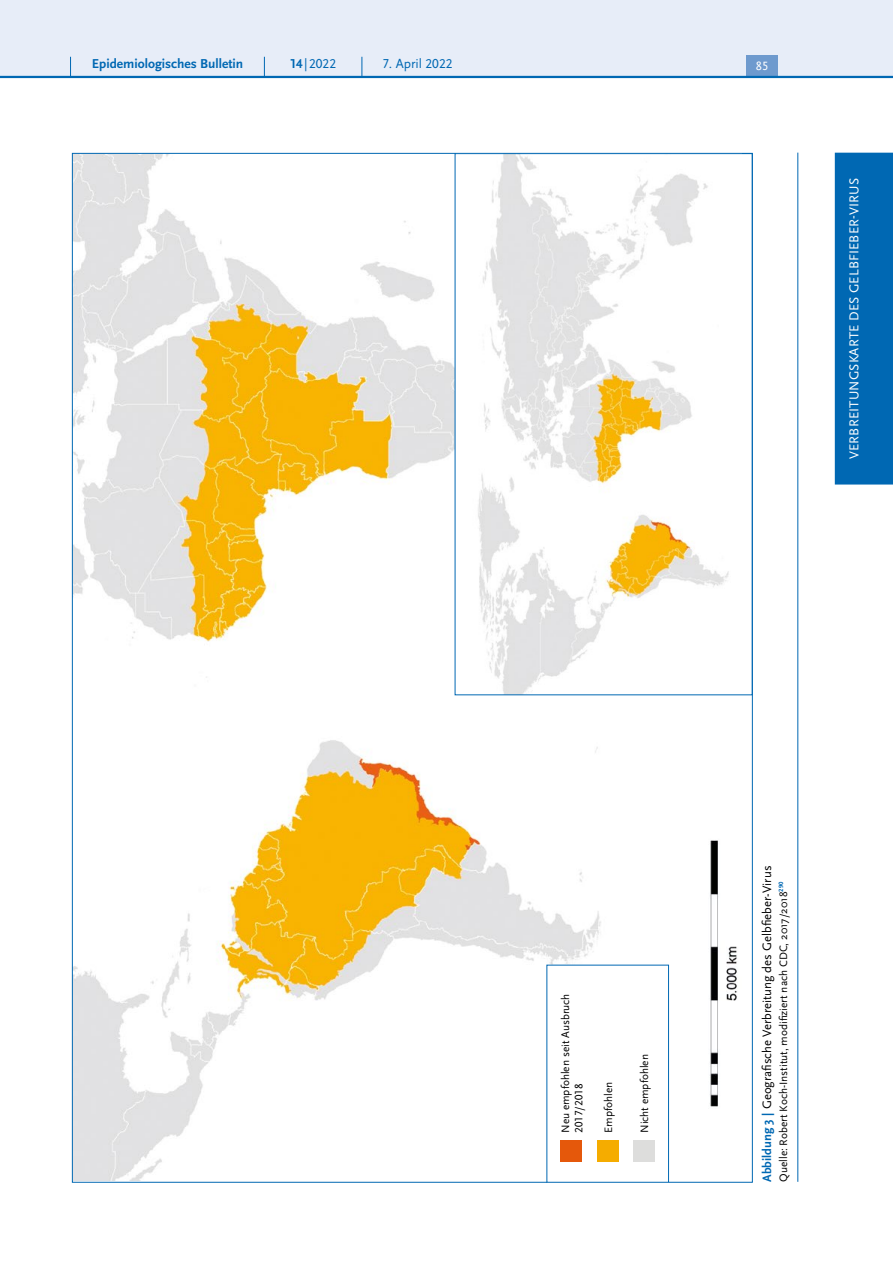
<style>
.page{position:relative;width:893px;height:1263px;background:#fff}
.page>*{position:absolute;margin:0;border:0;box-sizing:border-box;transform-origin:0 0}
.t1{font:13.5px "Scala Sans Pro";letter-spacing:.01em;color:#fff}
.t2{font:700 13.5px "Scala Sans Pro";color:#0068b3}
.t3{font:13.5px "Scala Sans Pro";color:#0068b3}
.t4{font:12.75px "Scala Sans Pro";color:#000}
.t5{font:12.45px "Scala Sans Pro";color:#fff}
.t6{font:11.25px "Scala Sans Pro";color:#000}
.t7{font:11.25px/13.5px "Scala Sans Pro";color:#000}
.s1{font-weight:700}
.s2{font-weight:700;color:#0068b3}
</style>
<div class="page">
<img style="left:74px;top:155px;width:667px;height:1025px">
<img style="left:457px;top:155px;width:284px;height:538px">
<div style="left:455px;top:153px;width:298px;height:542px;border:1px solid #0068b3"></div>
<div style="left:547px;top:965px;width:121px;height:217px;background:#fff"></div>
<div style="left:546px;top:965px;width:123px;height:217px;border:1px solid #0068b3"></div>
<div style="left:633px;top:1139px;width:22px;height:22px;background:#dddddc"></div>
<div style="left:560px;top:1139px;width:22px;height:22px;background:#e5580b"></div>
<div style="left:597px;top:1139px;width:21px;height:22px;background:#f5ac00"></div>
<hr style="left:798px;top:153px;width:1px;height:1029px;background:#0068b3">
<div style="left:835px;top:153px;width:58px;height:331px;background:#0068b3"></div>
<div style="left:0;top:0;width:893px;height:77px;background:#e7edf8"></div>
<div style="left:746px;top:55px;width:32px;height:21px;background:#6e9ace"></div>
<hr style="left:0;top:76px;width:893px;height:2px;background:#0068b3">
<svg style="left:70px;top:57px;width:1px;height:19px"></svg>
<svg style="left:264px;top:57px;width:1px;height:19px"></svg>
<svg style="left:362px;top:57px;width:1px;height:19px"></svg>
<p class="t2" style="left:92px;top:55px;width:153px">Epidemiologisches Bulletin</p>
<p class="t3" style="left:291px;top:55px;width:47px"><span class="s1">14</span>|2022</p>
<p class="t3" style="left:383px;top:55px;width:71px">7. April 2022</p>
<p class="t5" style="left:756px;top:59px;width:14px">85</p>
<p class="t1" style="left:846px;top:459px;width:282px;rotate:-90deg">VERBREITUNGSKARTE DES GELBFIEBER-VIRUS</p>
<p class="t7" style="left:559px;top:1133px;width:141px;rotate:-90deg">Neu empfohlen seit Ausbruch<br>2017/2018</p>
<p class="t7" style="left:602px;top:1133px;width:52px;rotate:-90deg">Empfohlen</p>
<p class="t7" style="left:638px;top:1133px;width:80px;rotate:-90deg">Nicht empfohlen</p>
<p class="t4" style="left:760px;top:1182px;width:318px;rotate:-90deg"><span class="s2">Abbildung 3 |</span> Geografische Verbreitung des Gelbfieber-Virus</p>
<p class="t6" style="left:777px;top:1182px;width:301px;rotate:-90deg">Quelle: Robert Koch-Institut, modifiziert nach CDC, 2017/2018<sup>290</sup></p>
</div>
